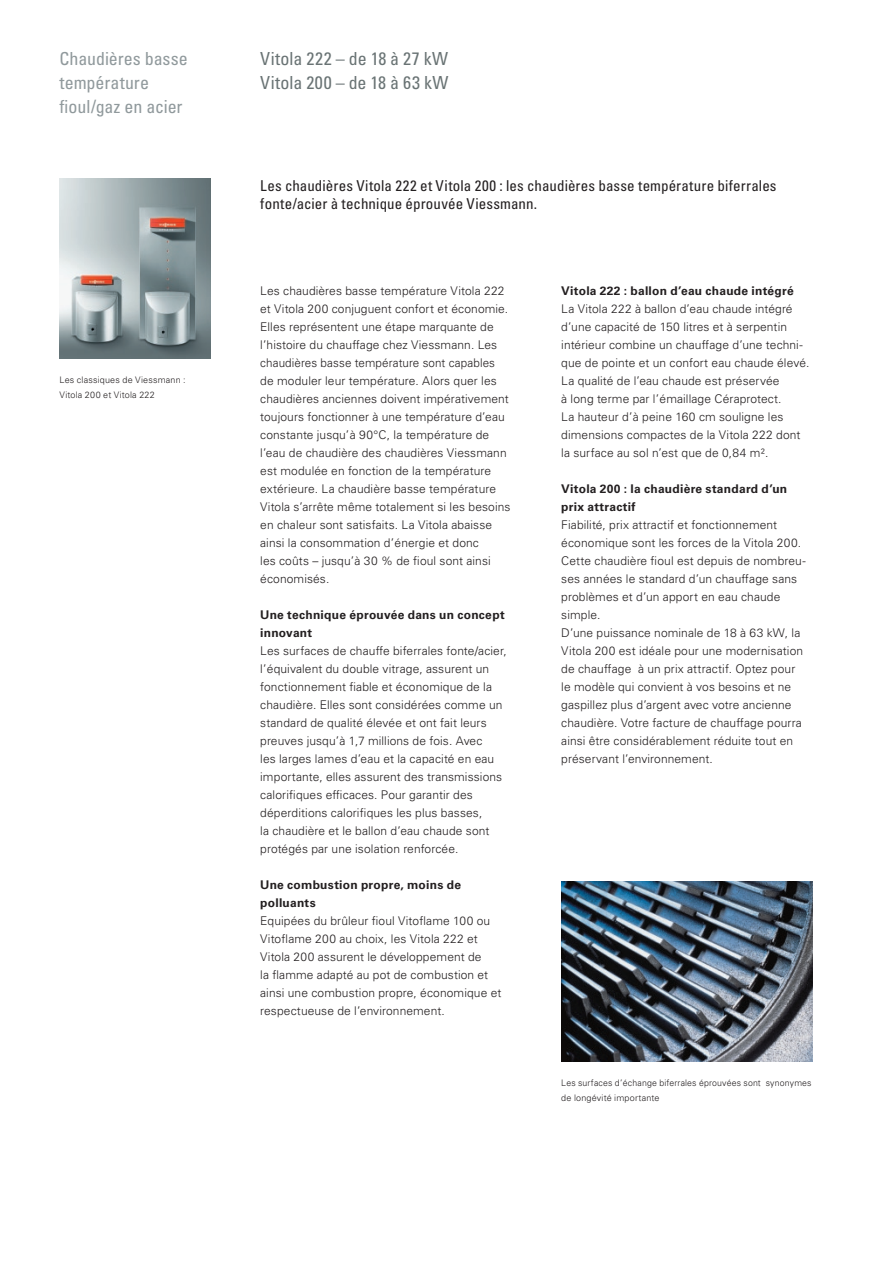
<style>
.page{position:relative;width:893px;height:1263px;background:#fff}
.page>*{position:absolute;margin:0;border:0;box-sizing:border-box;transform-origin:0 0}
.t1{font:condensed 18px/24px "Univers LTCYR 57";letter-spacing:-.005em;color:#90999c}
.t2{font:condensed 18px/24px "Univers LTCYR 57";letter-spacing:.02em;color:#697374}
.t3{font:condensed 15px/18px "Univers LTCYR 57";letter-spacing:.005em;color:#231f20}
.t4{font:300 12px/18px "Univers LTCYR 45";letter-spacing:.01em;color:#231f20}
.t5{font:700 12px/18px "Univers LTCYR 65";letter-spacing:.02em;color:#231f20}
.t6{font:300 9px/15px "Univers LTCYR 45";letter-spacing:.02em;color:#231f20}
</style>
<div class="page">
<img style="left:60px;top:179px;width:150px;height:180px">
<img style="left:561px;top:881px;width:251px;height:180px">
<h1 class="t1" style="left:60px;top:47px;width:130px">Chaudières basse température fioul/gaz en acier</h1>
<p class="t6" style="left:60px;top:372px;width:128px">Les classiques de Viessmann :<br>Vitola 200 et Vitola 222</p>
<h1 class="t2" style="left:260px;top:47px;width:190px">Vitola 222 – de 18 à 27 kW<br>Vitola 200 – de 18 à 63 kW</h1>
<p class="t3" style="left:260px;top:176px;width:518px">Les chaudières Vitola 222 et Vitola 200 : les chaudières basse température biferrales fonte/acier à technique éprouvée Viessmann.</p>
<p class="t4" style="left:260px;top:282px;width:252px">Les chaudières basse température Vitola 222 et Vitola 200 conjuguent confort et économie.<br>Elles représentent une étape marquante de l’histoire du chauffage chez Viessmann. Les chaudières basse température sont capables de moduler leur température. Alors quer les chaudières anciennes doivent impérativement toujours fonctionner à une température d’eau constante jusqu’à 90°C, la température de l’eau de chaudière des chaudières Viessmann est modulée en fonction de la température extérieure. La chaudière basse température Vitola s’arrête même totalement si les besoins en chaleur sont satisfaits. La Vitola abaisse ainsi la consommation d’énergie et donc<br>les coûts – jusqu’à 30 % de fioul sont ainsi économisés.</p>
<p class="t5" style="left:260px;top:605px;width:246px">Une technique éprouvée dans un concept innovant</p>
<p class="t4" style="left:260px;top:642px;width:248px">Les surfaces de chauffe biferrales fonte/acier, l’équivalent du double vitrage, assurent un fonctionnement fiable et économique de la chaudière. Elles sont considérées comme un standard de qualité élevée et ont fait leurs preuves jusqu’à 1,7 millions de fois. Avec<br>les larges lames d’eau et la capacité en eau importante, elles assurent des transmissions calorifiques efficaces. Pour garantir des déperditions calorifiques les plus basses,<br>la chaudière et le ballon d’eau chaude sont protégés par une isolation renforcée.</p>
<p class="t5" style="left:260px;top:875px;width:202px">Une combustion propre, moins de polluants</p>
<p class="t4" style="left:260px;top:912px;width:243px">Equipées du brûleur fioul Vitoflame 100 ou Vitoflame 200 au choix, les Vitola 222 et Vitola 200 assurent le développement de<br>la flamme adapté au pot de combustion et ainsi une combustion propre, économique et respectueuse de l’environnement.</p>
<p class="t5" style="left:561px;top:281px;width:234px">Vitola 222 : ballon d’eau chaude intégré</p>
<p class="t4" style="left:561px;top:300px;width:250px">La Vitola 222 à ballon d’eau chaude intégré d’une capacité de 150 litres et à serpentin intérieur combine un chauffage d’une techni&shy;que de pointe et un confort eau chaude élevé.<br>La qualité de l’eau chaude est préservée<br>à long terme par l’émaillage Céraprotect.<br>La hauteur d’à peine 160 cm souligne les dimensions compactes de la Vitola 222 dont la surface au sol n’est que de 0,84 m².</p>
<p class="t5" style="left:561px;top:479px;width:227px">Vitola 200 : la chaudière standard d’un prix attractif</p>
<p class="t4" style="left:561px;top:516px;width:246px">Fiabilité, prix attractif et fonctionnement économique sont les forces de la Vitola 200.<br>Cette chaudière fioul est depuis de nombreu&shy;ses années le standard d’un chauffage sans problèmes et d’un apport en eau chaude simple.<br>D’une puissance nominale de 18 à 63 kW, la Vitola 200 est idéale pour une modernisation de chauffage à un prix attractif. Optez pour le modèle qui convient à vos besoins et ne gaspillez plus d’argent avec votre ancienne chaudière. Votre facture de chauffage pourra ainsi être considérablement réduite tout en préservant l’environnement.</p>
<p class="t6" style="left:561px;top:1075px;width:252px">Les surfaces d’échange biferrales éprouvées sont synonymes de longévité importante</p>
</div>
